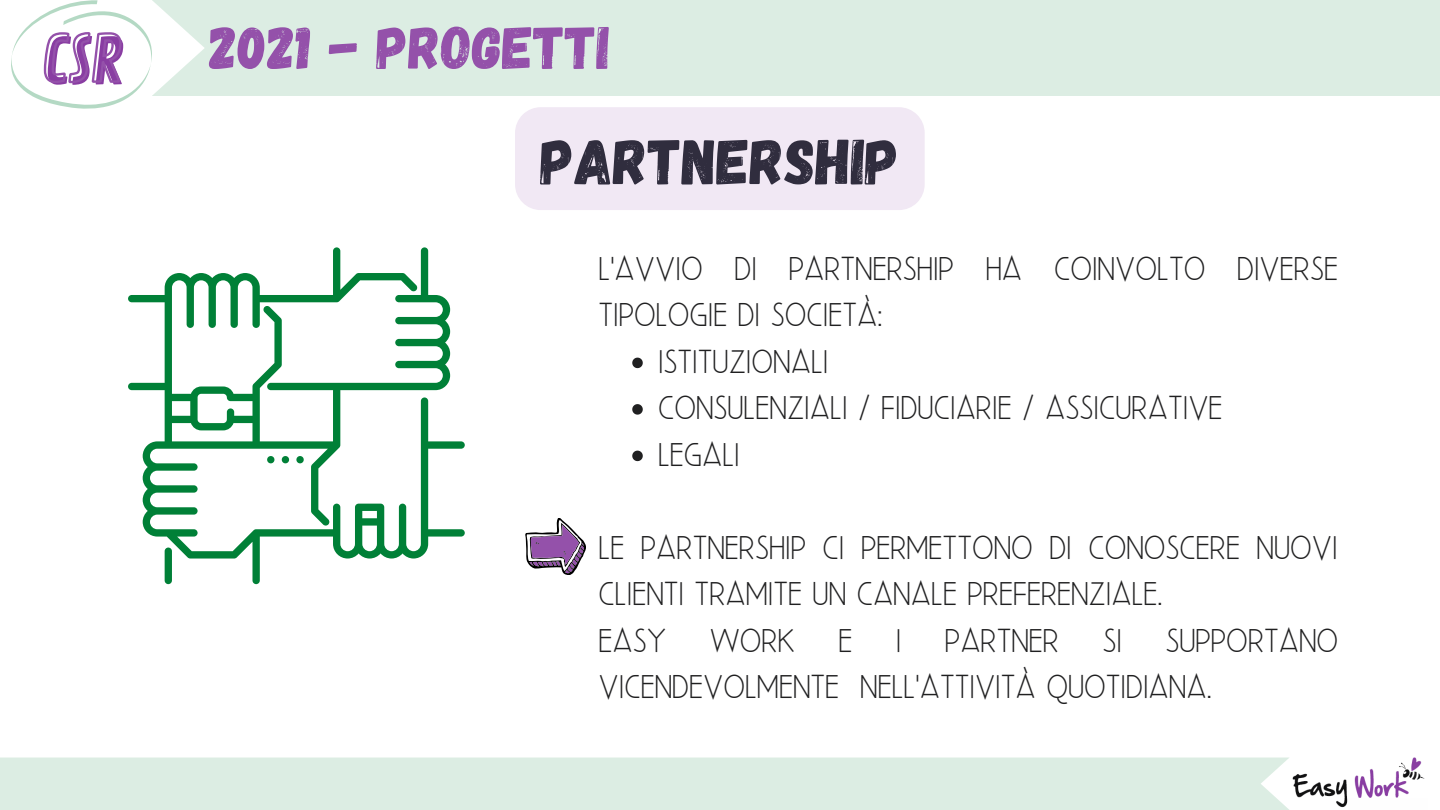
<style>
.page{position:relative;width:1440px;height:810px;background:#fff}
.page>*{position:absolute;margin:0;border:0;box-sizing:border-box;transform-origin:0 0}
.t1{font:64px "Gagalin";color:#302d3e}
.t2{font:62.9px "Contrail One";color:#893da2}
.t3{font:60px "Gagalin";color:#9451aa}
.t4{font:35px/46.5px "Beauty Salon Sans";color:#202021}
</style>
<div class="page">
<img style="left:1292px;top:757px;width:133px;height:51px">
<div style="left:1349px;top:799px;width:79px;height:11px;background:#fefefe"></div>
<svg style="left:11px;top:0;width:141px;height:109px"></svg>
<div style="left:152px;top:0;width:1288px;height:96px;background:#dcede3"></div>
<div style="left:0;top:757px;width:1289px;height:53px;background:#dcede3"></div>
<svg style="left:525px;top:518px;width:61px;height:57px"></svg>
<svg style="left:128px;top:247px;width:337px;height:337px"></svg>
<div style="left:165px;top:548px;width:7px;height:36px;background:#008037;border-radius:4px"></div>
<svg style="left:296px;top:456px;width:8px;height:7px"></svg>
<svg style="left:282px;top:456px;width:7px;height:7px"></svg>
<svg style="left:267px;top:456px;width:7px;height:7px"></svg>
<div style="left:515px;top:107px;width:410px;height:103px;background:#f1e8f4"></div>
<svg style="left:632px;top:358px;width:11px;height:10px"></svg>
<svg style="left:632px;top:404px;width:11px;height:11px"></svg>
<svg style="left:632px;top:451px;width:11px;height:10px"></svg>
<h2 class="t2" style="left:44px;top:25px;width:82px">CSR</h2>
<h3 class="t3" style="left:210px;top:9px;width:402px">2021 - PROGETTI</h3>
<h1 class="t1" style="left:541px;top:120px;width:360px">PARTNERSHIP</h1>
<p class="t4" style="left:599px;top:245px;width:741px">L'AVVIO DI PARTNERSHIP HA COINVOLTO DIVERSE<br>TIPOLOGIE DI SOCIETÀ:</p>
<p class="t4" style="left:658px;top:338px;width:566px">ISTITUZIONALI<br>CONSULENZIALI / FIDUCIARIE / ASSICURATIVE<br>LEGALI</p>
<p class="t4" style="left:599px;top:524px;width:741px">LE PARTNERSHIP CI PERMETTONO DI CONOSCERE NUOVI CLIENTI TRAMITE UN CANALE PREFERENZIALE.<br>EASY WORK E I PARTNER SI SUPPORTANO VICENDEVOLMENTE NELL'ATTIVITÀ QUOTIDIANA.</p>
</div>
